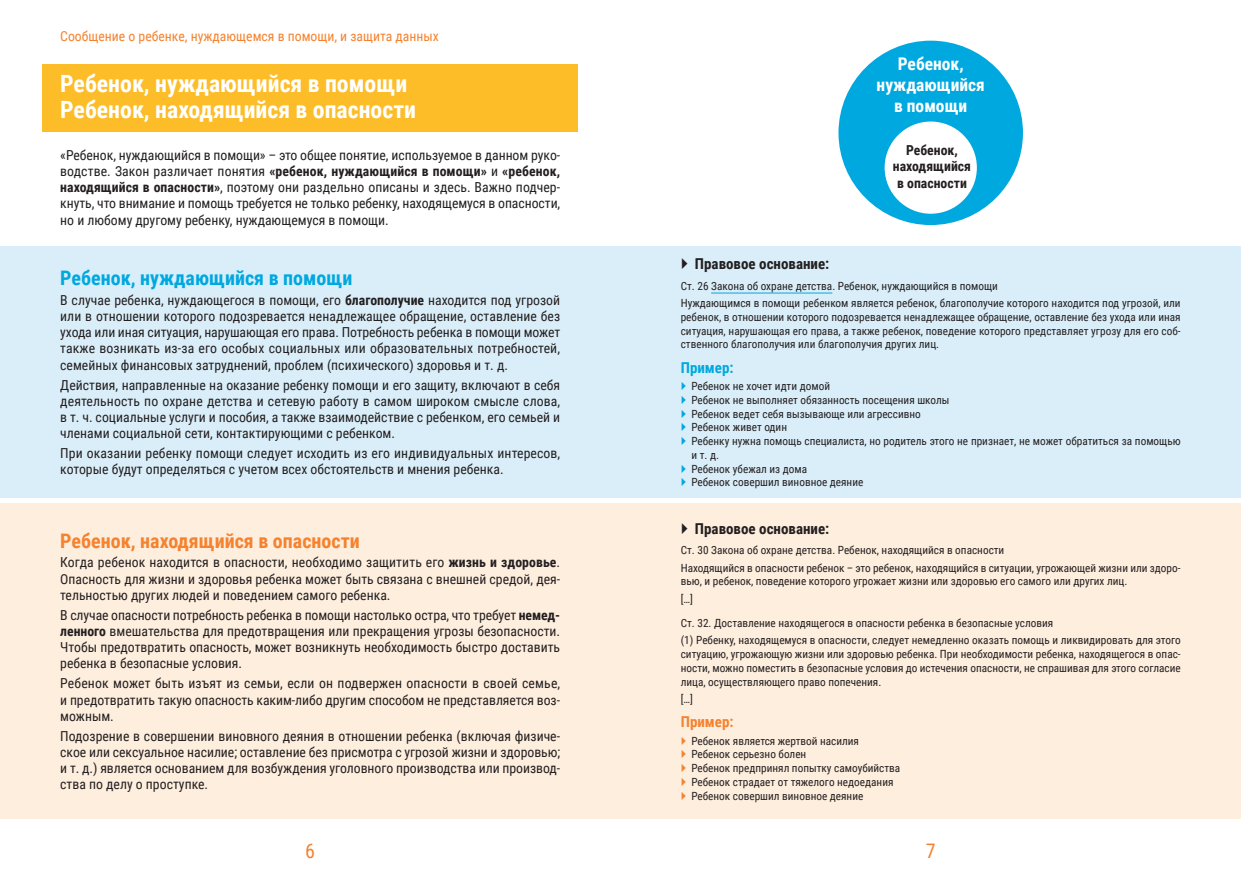
<style>
.page{position:relative;width:1241px;height:886px;background:#fff}
.page>*{position:absolute;margin:0;border:0;box-sizing:border-box;transform-origin:0 0}
.pealkiri{font:700 23.75px/26.2px "Roboto Condensed";color:#fff}
.t1{font:700 20px "Roboto Condensed";color:#f5822e}
.pealkiri_2{font:700 20px "Roboto Condensed";color:#00a8e0}
.t2{font:20px "Roboto Condensed";color:#f5822e}
.t3{font:700 17.5px/21px "Roboto Condensed";color:#fff;text-align:center}
.t4{font:700 15px "Roboto Condensed";color:#231f20}
.näide{font:700 15px "Roboto Condensed";color:#00a8e0}
.näide-2{font:700 15px "Roboto Condensed";color:#f5822e}
.t5{font:13.75px/16.2px "Roboto Condensed";color:#231f20;text-align:justify}
.t6{font:13.75px "Roboto Condensed";color:#f5822e}
.t7{font:700 13.75px/16.5px "Roboto Condensed";color:#231f20;text-align:center}
.õiguslik_alus_tekst{font:11.25px/13.8px "Roboto Condensed";color:#231f20;text-align:justify}
.s1{font-weight:700}
</style>
<div class="page">
<div style="left:0;top:246px;width:620px;height:252px;background:#daeef9"></div>
<div style="left:0;top:503px;width:620px;height:316px;background:#feeede"></div>
<div style="left:43px;top:64px;width:535px;height:67px;background:#fdbd28"></div>
<div style="left:620px;top:246px;width:620px;height:252px;background:#daeef9"></div>
<div style="left:620px;top:503px;width:620px;height:316px;background:#feeede"></div>
<hr style="left:711px;top:293px;width:121px;height:1px;background:#00a8e0">
<div style="left:838px;top:41px;width:184px;height:184px;background:#00a8e0;border-radius:50%"></div>
<div style="left:884px;top:122px;width:92px;height:92px;background:#fff;border-radius:50%"></div>
<p class="t6" style="left:60px;top:26px;width:380px">Сообщение о ребенке, нуждающемся в помощи, и защита данных</p>
<p class="pealkiri" style="left:60px;top:70px;width:357px">Ребенок, нуждающийся в помощи<br>Ребенок, находящийся в опасности</p>
<p class="t5" style="left:60px;top:146px;width:501px">«Ребенок, нуждающийся в помощи» – это общее понятие, используемое в данном руко&shy;водстве. Закон различает понятия <span class="s1">«ребенок, нуждающийся в помощи»</span> и <span class="s1">«ребенок, находящийся в опасности»</span>, поэтому они раздельно описаны и здесь. Важно подчер&shy;кнуть, что внимание и помощь требуется не только ребенку, находящемуся в опасности, но и любому другому ребенку, нуждающемуся в помощи.</p>
<p class="pealkiri_2" style="left:60px;top:264px;width:293px">Ребенок, нуждающийся в помощи</p>
<p class="t5" style="left:60px;top:291px;width:501px">В случае ребенка, нуждающегося в помощи, его <span class="s1">благополучие</span> находится под угрозой или в отношении которого подозревается ненадлежащее обращение, оставление без ухода или иная ситуация, нарушающая его права. Потребность ребенка в помощи может также возникать из-за его особых социальных или образовательных потребностей, семейных финансовых затруднений, проблем (психического) здоровья и т. д.</p>
<p class="t5" style="left:60px;top:376px;width:501px">Действия, направленные на оказание ребенку помощи и его защиту, включают в себя деятельность по охране детства и сетевую работу в самом широком смысле слова, в т. ч. социальные услуги и пособия, а также взаимодействие с ребенком, его семьей и членами социальной сети, контактирующими с ребенком.</p>
<p class="t5" style="left:60px;top:444px;width:501px">При оказании ребенку помощи следует исходить из его индивидуальных интересов, которые будут определяться с учетом всех обстоятельств и мнения ребенка.</p>
<p class="t1" style="left:60px;top:526px;width:301px">Ребенок, находящийся в опасности</p>
<p class="t5" style="left:60px;top:554px;width:501px;text-align:left">Когда ребенок находится в опасности, необходимо защитить его <span class="s1">жизнь и здоровье</span>.<br>Опасность для жизни и здоровья ребенка может быть связана с внешней средой, дея&shy;тельностью других людей и поведением самого ребенка.</p>
<p class="t5" style="left:60px;top:606px;width:501px">В случае опасности потребность ребенка в помощи настолько остра, что требует <span class="s1">немед&shy;ленного</span> вмешательства для предотвращения или прекращения угрозы безопасности.<br>Чтобы предотвратить опасность, может возникнуть необходимость быстро доставить ребенка в безопасные условия.</p>
<p class="t5" style="left:60px;top:675px;width:501px">Ребенок может быть изъят из семьи, если он подвержен опасности в своей семье, и предотвратить такую опасность каким-либо другим способом не представляется воз&shy;можным.</p>
<p class="t5" style="left:60px;top:727px;width:501px">Подозрение в совершении виновного деяния в отношении ребенка (включая физиче&shy;ское или сексуальное насилие; оставление без присмотра с угрозой жизни и здоровью; и т. д.) является основанием для возбуждения уголовного производства или производ&shy;ства по делу о проступке.</p>
<p class="t3" style="left:876px;top:52px;width:110px">Ребенок, нуждающийся в помощи</p>
<p class="t7" style="left:892px;top:141px;width:80px">Ребенок, находящийся в опасности</p>
<p class="t4" style="left:694px;top:253px;width:136px">Правовое основание:</p>
<p class="õiguslik_alus_tekst" style="left:680px;top:279px;width:319px">Ст. 26 Закона об охране детства. Ребенок, нуждающийся в помощи</p>
<p class="õiguslik_alus_tekst" style="left:680px;top:296px;width:501px">Нуждающимся в помощи ребенком является ребенок, благополучие которого находится под угрозой, или ребенок, в отношении которого подозревается ненадлежащее обращение, оставление без ухода или иная ситуация, нарушающая его права, а также ребенок, поведение которого представляет угрозу для его соб&shy;ственного благополучия или благополучия других лиц.</p>
<p class="näide" style="left:680px;top:357px;width:54px">Пример:</p>
<p class="õiguslik_alus_tekst" style="left:691px;top:379px;width:140px">Ребенок не хочет идти домой</p>
<p class="õiguslik_alus_tekst" style="left:691px;top:393px;width:259px">Ребенок не выполняет обязанность посещения школы</p>
<p class="õiguslik_alus_tekst" style="left:691px;top:406px;width:231px">Ребенок ведет себя вызывающе или агрессивно</p>
<p class="õiguslik_alus_tekst" style="left:691px;top:420px;width:97px">Ребенок живет один</p>
<p class="õiguslik_alus_tekst" style="left:691px;top:434px;width:490px">Ребенку нужна помощь специалиста, но родитель этого не признает, не может обратиться за помощью и т. д.</p>
<p class="õiguslik_alus_tekst" style="left:691px;top:461px;width:117px">Ребенок убежал из дома</p>
<p class="õiguslik_alus_tekst" style="left:691px;top:475px;width:173px">Ребенок совершил виновное деяние</p>
<p class="t4" style="left:694px;top:518px;width:136px">Правовое основание:</p>
<p class="õiguslik_alus_tekst" style="left:680px;top:543px;width:325px">Ст. 30 Закона об охране детства. Ребенок, находящийся в опасности</p>
<p class="õiguslik_alus_tekst" style="left:680px;top:560px;width:501px">Находящийся в опасности ребенок – это ребенок, находящийся в ситуации, угрожающей жизни или здоро&shy;вью, и ребенок, поведение которого угрожает жизни или здоровью его самого или других лиц.</p>
<p class="õiguslik_alus_tekst" style="left:680px;top:591px;width:14px">[…]</p>
<p class="õiguslik_alus_tekst" style="left:680px;top:616px;width:374px">Ст. 32. Доставление находящегося в опасности ребенка в безопасные условия</p>
<p class="õiguslik_alus_tekst" style="left:680px;top:633px;width:501px">(1) Ребенку, находящемуся в опасности, следует немедленно оказать помощь и ликвидировать для этого ситуацию, угрожающую жизни или здоровью ребенка. При необходимости ребенка, находящегося в опас&shy;ности, можно поместить в безопасные условия до истечения опасности, не спрашивая для этого согласие лица, осуществляющего право попечения.</p>
<p class="õiguslik_alus_tekst" style="left:680px;top:692px;width:14px">[…]</p>
<p class="näide-2" style="left:680px;top:711px;width:54px">Пример:</p>
<p class="õiguslik_alus_tekst" style="left:691px;top:733px;width:169px">Ребенок является жертвой насилия</p>
<p class="õiguslik_alus_tekst" style="left:691px;top:747px;width:116px">Ребенок серьезно болен</p>
<p class="õiguslik_alus_tekst" style="left:691px;top:761px;width:210px">Ребенок предпринял попытку самоубийства</p>
<p class="õiguslik_alus_tekst" style="left:691px;top:774px;width:203px">Ребенок страдает от тяжелого недоедания</p>
<p class="õiguslik_alus_tekst" style="left:691px;top:788px;width:173px">Ребенок совершил виновное деяние</p>
<h2 class="t2" style="left:305px;top:837px;width:11px">6</h2>
<h2 class="t2" style="left:925px;top:837px;width:11px">7</h2>
</div>
